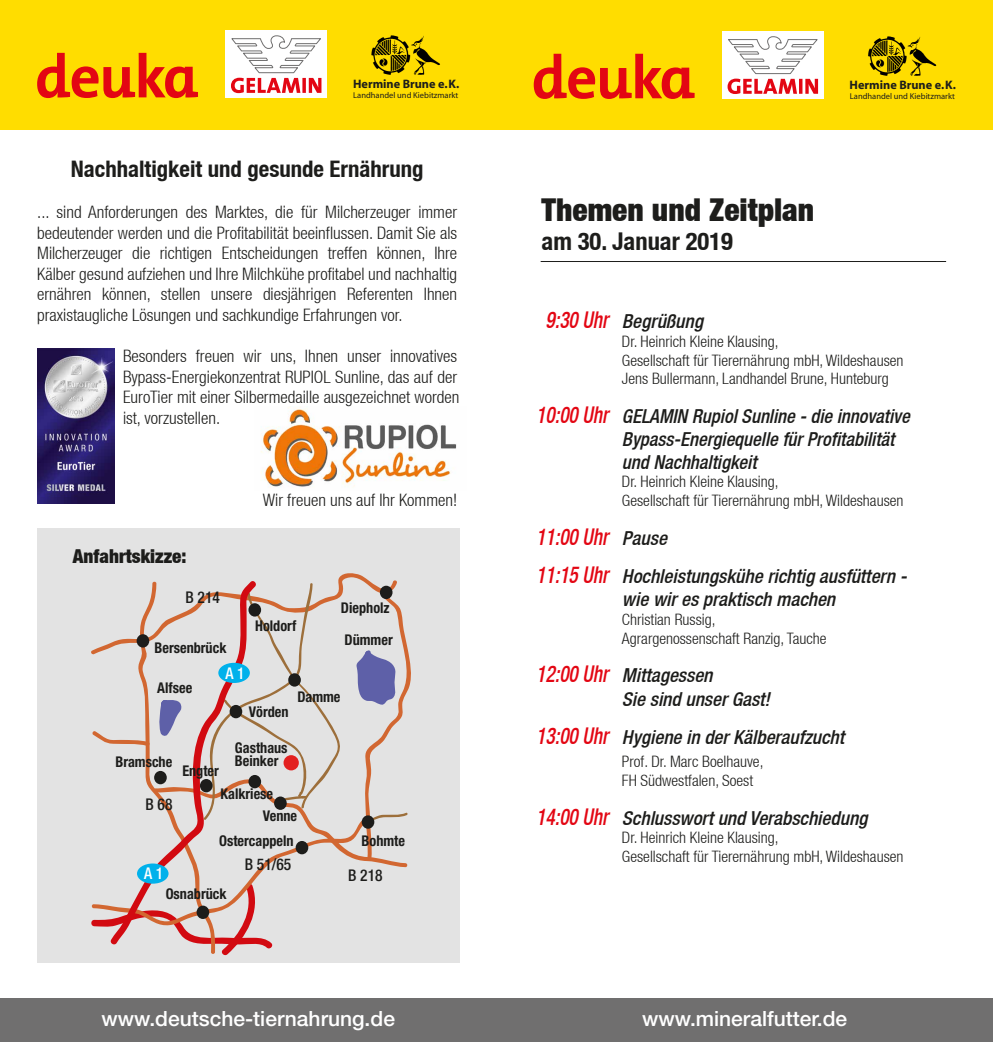
<style>
.page{position:relative;width:993px;height:1042px;background:#fff}
.page>*{position:absolute;margin:0;border:0;box-sizing:border-box;transform-origin:0 0}
.t1{font:900 condensed 31.5px "Helvetica Neue LT";color:#1d1d1b}
.t2{font:700 condensed 24.5px "Helvetica Neue LT";color:#1d1d1b}
.t3{font:italic 500 condensed 23.1px "Helvetica Neue LT";color:#e30613;scale:.83 1}
.t4{font:700 condensed 22.75px "Helvetica Neue LT";color:#1d1d1b}
.t5{font:500 21px "Helvetica Neue LT";color:#fff}
.t6{font:italic 500 condensed 19.25px/22.8px "Helvetica Neue LT";color:#1d1d1b}
.t7{font:900 condensed 19.25px "Helvetica Neue LT";color:#1d1d1b}
.t8{font:300 condensed 17.15px/20.7px "Helvetica Neue LT";color:#1d1d1b;text-align:justify}
.t9{font:500 condensed 16.1px "Helvetica Neue LT";color:#1d1d1b;scale:.96 1}
.t10{font:500 condensed 16.1px "Helvetica Neue LT";color:#fff;scale:.96 1}
.t11{font:300 condensed 15.75px/18.9px "Helvetica Neue LT";color:#1d1d1b}
.t12{font:700 condensed 14.88px/13.5px "Helvetica Neue LT";color:#1d1d1b;scale:.96 1}
.t13{font:700 12.25px "Myriad";color:#1d1d1b}
.t14{font:8.58px "Myriad";color:#1d1d1b}
.s1{font-size:23.1px;color:#e30613}
.s2{font-size:19.25px;color:#1d1d1b}
</style>
<div class="page">
<hr style="left:540px;top:261px;width:405px;height:1px;background:#1d1d1b">
<div style="left:0;top:0;width:992px;height:129px;background:#fd0"></div>
<svg style="left:37px;top:53px;width:161px;height:45px"></svg>
<div style="left:225px;top:31px;width:102px;height:67px;background:#fff"></div>
<svg style="left:231px;top:36px;width:91px;height:57px"></svg>
<img style="left:371px;top:35px;width:69px;height:40px">
<svg style="left:533px;top:54px;width:161px;height:45px"></svg>
<div style="left:722px;top:31px;width:101px;height:68px;background:#fff"></div>
<svg style="left:727px;top:37px;width:91px;height:57px"></svg>
<img style="left:868px;top:36px;width:69px;height:40px">
<div style="left:37px;top:528px;width:422px;height:434px;background:#e3e3e3"></div>
<svg style="left:91px;top:573px;width:320px;height:383px"></svg>
<svg style="left:109px;top:579px;width:149px;height:367px"></svg>
<div style="left:248px;top:603px;width:13px;height:13px;background:#1d1d1b;border-radius:50%"></div>
<div style="left:154px;top:771px;width:13px;height:13px;background:#1d1d1b;border-radius:50%"></div>
<div style="left:196px;top:905px;width:13px;height:14px;background:#1d1d1b;border-radius:50%"></div>
<div style="left:200px;top:779px;width:12px;height:13px;background:#1d1d1b;border-radius:50%"></div>
<div style="left:248px;top:775px;width:13px;height:13px;background:#1d1d1b;border-radius:50%"></div>
<div style="left:274px;top:796px;width:12px;height:14px;background:#1d1d1b;border-radius:50%"></div>
<div style="left:295px;top:841px;width:13px;height:13px;background:#1d1d1b;border-radius:50%"></div>
<div style="left:229px;top:705px;width:13px;height:13px;background:#1d1d1b;border-radius:50%"></div>
<div style="left:288px;top:673px;width:13px;height:13px;background:#1d1d1b;border-radius:50%"></div>
<div style="left:380px;top:586px;width:12px;height:13px;background:#1d1d1b;border-radius:50%"></div>
<div style="left:361px;top:815px;width:13px;height:14px;background:#1d1d1b;border-radius:50%"></div>
<div style="left:283px;top:755px;width:16px;height:15px;background:#e3201f;border-radius:50%"></div>
<div style="left:137px;top:863px;width:31px;height:20px;background:#00b1eb;border-radius:50%"></div>
<div style="left:218px;top:663px;width:32px;height:20px;background:#00b1eb;border-radius:50%"></div>
<div style="left:0;top:998px;width:992px;height:44px;background:#706f6f"></div>
<img style="left:37px;top:349px;width:78px;height:155px">
<img style="left:261px;top:407px;width:196px;height:81px">
<p class="t13" style="left:353px;top:77px;width:108px">Hermine Brune e.K.</p>
<p class="t14" style="left:353px;top:91px;width:106px">Landhandel und Kiebitzmarkt</p>
<h3 class="t4" style="left:71px;top:155px;width:354px">Nachhaltigkeit und gesunde Ernährung</h3>
<p class="t8" style="left:37px;top:201px;width:421px">... sind Anforderungen des Marktes, die für Milcherzeuger immer bedeutender werden und die Profitabilität beeinflussen. Damit Sie als Milcherzeuger die richtigen Entscheidungen treffen können, Ihre Kälber gesund aufziehen und Ihre Milchkühe profitabel und nachhaltig ernähren können, stellen unsere diesjährigen Referenten Ihnen praxistaugliche Lösungen und sachkundige Erfahrungen vor.</p>
<p class="t8" style="left:123px;top:345px;width:338px;text-align:left">Besonders freuen wir uns, Ihnen unser innovatives Bypass-Energiekonzentrat RUPIOL Sunline, das auf der EuroTier mit einer Silbermedaille ausgezeichnet worden ist, vorzustellen.</p>
<p class="t8" style="left:263px;top:489px;width:196px">Wir freuen uns auf Ihr Kommen!</p>
<p class="t7" style="left:73px;top:544px;width:115px">Anfahrtskizze:</p>
<p class="t9" style="left:185px;top:587px;width:37px">B 214</p>
<p class="t12" style="left:154px;top:640px;width:76px">Bersenbrück</p>
<p class="t12" style="left:157px;top:681px;width:38px">Alfsee</p>
<p class="t10" style="left:225px;top:663px;width:22px">A 1</p>
<p class="t12" style="left:255px;top:619px;width:44px">Holdorf</p>
<p class="t12" style="left:341px;top:601px;width:52px">Diepholz</p>
<p class="t12" style="left:344px;top:633px;width:52px">Dümmer</p>
<p class="t12" style="left:297px;top:689px;width:46px">Damme</p>
<p class="t12" style="left:115px;top:755px;width:61px">Bramsche</p>
<p class="t9" style="left:145px;top:795px;width:30px">B 68</p>
<p class="t10" style="left:144px;top:864px;width:22px">A 1</p>
<p class="t12" style="left:182px;top:763px;width:40px">Engter</p>
<p class="t12" style="left:249px;top:705px;width:43px">Vörden</p>
<p class="t12" style="left:235px;top:740px;width:56px">Gasthaus<br>Beinker</p>
<p class="t12" style="left:220px;top:787px;width:56px">Kalkriese</p>
<p class="t12" style="left:263px;top:809px;width:37px">Venne</p>
<p class="t12" style="left:219px;top:833px;width:79px">Ostercappeln</p>
<p class="t9" style="left:245px;top:854px;width:50px">B 51/65</p>
<p class="t12" style="left:166px;top:887px;width:65px">Osnabrück</p>
<p class="t12" style="left:361px;top:833px;width:47px">Bohmte</p>
<p class="t9" style="left:348px;top:865px;width:37px">B 218</p>
<p class="t13" style="left:849px;top:78px;width:108px">Hermine Brune e.K.</p>
<p class="t14" style="left:849px;top:92px;width:106px">Landhandel und Kiebitzmarkt</p>
<h1 class="t1" style="left:541px;top:190px;width:274px">Themen und Zeitplan</h1>
<h2 class="t2" style="left:541px;top:226px;width:193px">am 30. Januar 2019</h2>
<p class="t6" style="left:545px;top:309px;width:159px"><span class="s1">9:30 Uhr</span> Begrüßung</p>
<p class="t11" style="left:621px;top:331px;width:283px">Dr. Heinrich Kleine Klausing,<br>Gesellschaft für Tierernährung mbH, Wildeshausen<br>Jens Bullermann, Landhandel Brune, Hunteburg</p>
<p class="t6" style="left:621px;top:404px;width:289px;text-indent:-86px"><span class="s1">10:00 Uhr</span> GELAMIN Rupiol Sunline - die innovative<br>Bypass-Energiequelle für Profitabilität und Nachhaltigkeit</p>
<p class="t11" style="left:621px;top:472px;width:283px">Dr. Heinrich Kleine Klausing,<br>Gesellschaft für Tierernährung mbH, Wildeshausen</p>
<h3 class="t3" style="left:536px;top:523px;width:159px">11:00 Uhr <span class="s2">Pause</span></h3>
<p class="t6" style="left:621px;top:565px;width:286px;text-indent:-86px"><span class="s1">11:15 Uhr</span> Hochleistungskühe richtig ausfüttern - wie wir es praktisch machen</p>
<p class="t11" style="left:621px;top:610px;width:206px">Christian Russig,<br>Agrargenossenschaft Ranzig, Tauche</p>
<p class="t6" style="left:621px;top:664px;width:149px;text-indent:-86px"><span class="s1">12:00 Uhr</span> Mittagessen<br>Sie sind unser Gast!</p>
<p class="t6" style="left:536px;top:725px;width:309px"><span class="s1">13:00 Uhr</span> Hygiene in der Kälberaufzucht</p>
<p class="t11" style="left:621px;top:752px;width:143px">Prof. Dr. Marc Boelhauve,<br>FH Südwestfalen, Soest</p>
<p class="t6" style="left:536px;top:806px;width:333px"><span class="s1">14:00 Uhr</span> Schlusswort und Verabschiedung</p>
<p class="t11" style="left:621px;top:828px;width:283px">Dr. Heinrich Kleine Klausing,<br>Gesellschaft für Tierernährung mbH, Wildeshausen</p>
<p class="t5" style="left:101px;top:1006px;width:295px">www.deutsche-tiernahrung.de</p>
<p class="t5" style="left:642px;top:1006px;width:207px">www.mineralfutter.de</p>
</div>
